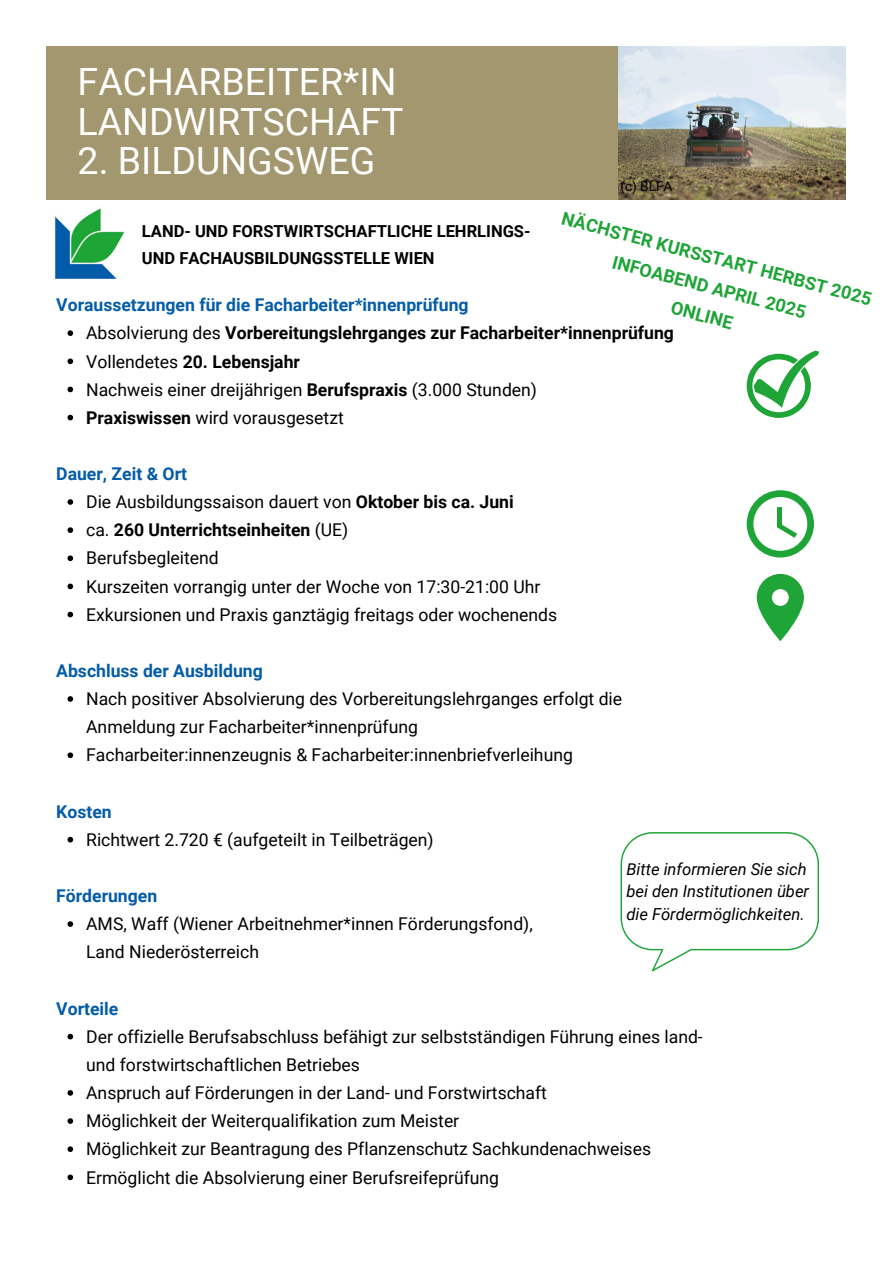
<style>
.page{position:relative;width:894px;height:1264px;background:#fff}
.page>*{position:absolute;margin:0;border:0;box-sizing:border-box;transform-origin:0 0}
.t1{font:37.5px/39.3px "Roboto";color:#fff}
.t2{font:700 18px/29.2px "Roboto";color:#1ea437;text-align:center}
.t3{font:17.55px/28.2px "Roboto";color:#000}
.t4{font:700 17.55px "Roboto";color:#000}
.t5{font:700 17.55px "Roboto";color:#055ca7}
.t6{font:italic 16.5px/22.5px "Roboto";color:#000}
.t7{font:700 16.5px/27px "Roboto";color:#000}
.t8{font:13.5px "Roboto";color:#000}
.s1{font-weight:400}
.s2{font-weight:700}
</style>
<div class="page">
<div style="left:46px;top:47px;width:582px;height:153px;background:#a2976f"></div>
<svg style="left:67px;top:330px;width:6px;height:6px"></svg>
<svg style="left:67px;top:358px;width:6px;height:6px"></svg>
<svg style="left:67px;top:386px;width:6px;height:6px"></svg>
<svg style="left:67px;top:415px;width:6px;height:5px"></svg>
<svg style="left:67px;top:499px;width:6px;height:6px"></svg>
<svg style="left:67px;top:527px;width:6px;height:6px"></svg>
<svg style="left:67px;top:555px;width:6px;height:6px"></svg>
<svg style="left:67px;top:583px;width:6px;height:6px"></svg>
<svg style="left:67px;top:611px;width:6px;height:6px"></svg>
<svg style="left:67px;top:696px;width:6px;height:5px"></svg>
<svg style="left:67px;top:752px;width:6px;height:6px"></svg>
<svg style="left:67px;top:836px;width:6px;height:6px"></svg>
<svg style="left:67px;top:921px;width:6px;height:5px"></svg>
<svg style="left:67px;top:1033px;width:6px;height:6px"></svg>
<svg style="left:67px;top:1090px;width:6px;height:5px"></svg>
<svg style="left:67px;top:1118px;width:6px;height:5px"></svg>
<svg style="left:67px;top:1146px;width:6px;height:5px"></svg>
<svg style="left:67px;top:1174px;width:6px;height:6px"></svg>
<img style="left:54px;top:208px;width:71px;height:71px">
<img style="left:618px;top:47px;width:227px;height:153px">
<svg style="left:746px;top:490px;width:67px;height:67px"></svg>
<svg style="left:756px;top:574px;width:47px;height:67px"></svg>
<svg style="left:746px;top:350px;width:72px;height:68px"></svg>
<svg style="left:620px;top:832px;width:198px;height:139px"></svg>
<h3 class="t1" style="left:78px;top:63px;width:327px">FACHARBEITER*IN<br>LANDWIRTSCHAFT</h3>
<h3 class="t1" style="left:78px;top:142px;width:299px">2. BILDUNGSWEG</h3>
<p class="t8" style="left:620px;top:178px;width:53px">(c) BLFA</p>
<p class="t2" style="left:566px;top:203px;width:321px;rotate:15deg">NÄCHSTER KURSSTART HERBST 2025<br>INFOABEND APRIL 2025<br>ONLINE</p>
<p class="t7" style="left:142px;top:218px;width:390px">LAND- UND FORSTWIRTSCHAFTLICHE LEHRLINGS-<br>UND FACHAUSBILDUNGSSTELLE WIEN</p>
<p class="t5" style="left:56px;top:295px;width:413px">Voraussetzungen für die Facharbeiter*innenprüfung</p>
<p class="t4" style="left:86px;top:323px;width:589px"><span class="s1">Absolvierung des</span> Vorbereitungslehrganges zur Facharbeiter*innenprüfung</p>
<h1 class="t4" style="left:86px;top:351px;width:215px"><span class="s1">Vollendetes</span> 20. Lebensjahr</h1>
<h2 class="t3" style="left:86px;top:375px;width:452px">Nachweis einer dreijährigen <span class="s2">Berufspraxis</span> (3.000 Stunden)</h2>
<p class="t3" style="left:86px;top:403px;width:259px"><span class="s2">Praxiswissen</span> wird vorausgesetzt</p>
<h2 class="t5" style="left:56px;top:464px;width:132px">Dauer, Zeit &amp; Ort</h2>
<h3 class="t3" style="left:86px;top:488px;width:429px">Die Ausbildungssaison dauert von <span class="s2">Oktober bis ca. Juni</span></h3>
<p class="t4" style="left:86px;top:520px;width:263px"><span class="s1">ca.</span> 260 Unterrichtseinheiten <span class="s1">(UE)</span></p>
<p class="t3" style="left:86px;top:544px;width:134px">Berufsbegleitend</p>
<p class="t3" style="left:86px;top:572px;width:455px">Kurszeiten vorrangig unter der Woche von 17:30-21:00 Uhr</p>
<p class="t3" style="left:86px;top:600px;width:472px">Exkursionen und Praxis ganztägig freitags oder wochenends</p>
<p class="t5" style="left:56px;top:660px;width:208px">Abschluss der Ausbildung</p>
<p class="t3" style="left:86px;top:685px;width:537px">Nach positiver Absolvierung des Vorbereitungslehrganges erfolgt die<br>Anmeldung zur Facharbeiter*innenprüfung</p>
<p class="t3" style="left:86px;top:741px;width:488px">Facharbeiter:innenzeugnis &amp; Facharbeiter:innenbriefverleihung</p>
<p class="t5" style="left:56px;top:801px;width:57px">Kosten</p>
<p class="t3" style="left:86px;top:825px;width:349px">Richtwert 2.720 € (aufgeteilt in Teilbeträgen)</p>
<h4 class="t5" style="left:56px;top:885px;width:102px">Förderungen</h4>
<h3 class="t3" style="left:86px;top:910px;width:448px">AMS, Waff (Wiener Arbeitnehmer*innen Förderungsfond),</h3>
<p class="t3" style="left:86px;top:938px;width:174px">Land Niederösterreich</p>
<p class="t6" style="left:626px;top:858px;width:184px">Bitte informieren Sie sich bei den Institutionen über die Fördermöglichkeiten.</p>
<p class="t5" style="left:56px;top:998px;width:64px">Vorteile</p>
<h3 class="t3" style="left:86px;top:1022px;width:618px">Der offizielle Berufsabschluss befähigt zur selbstständigen Führung eines land&shy;und forstwirtschaftlichen Betriebes</h3>
<p class="t3" style="left:86px;top:1078px;width:462px">Anspruch auf Förderungen in der Land- und Forstwirtschaft</p>
<h3 class="t3" style="left:86px;top:1107px;width:374px">Möglichkeit der Weiterqualifikation zum Meister</h3>
<p class="t3" style="left:86px;top:1135px;width:566px">Möglichkeit zur Beantragung des Pflanzenschutz Sachkundenachweises</p>
<h4 class="t3" style="left:86px;top:1163px;width:414px">Ermöglicht die Absolvierung einer Berufsreifeprüfung</h4>
</div>
